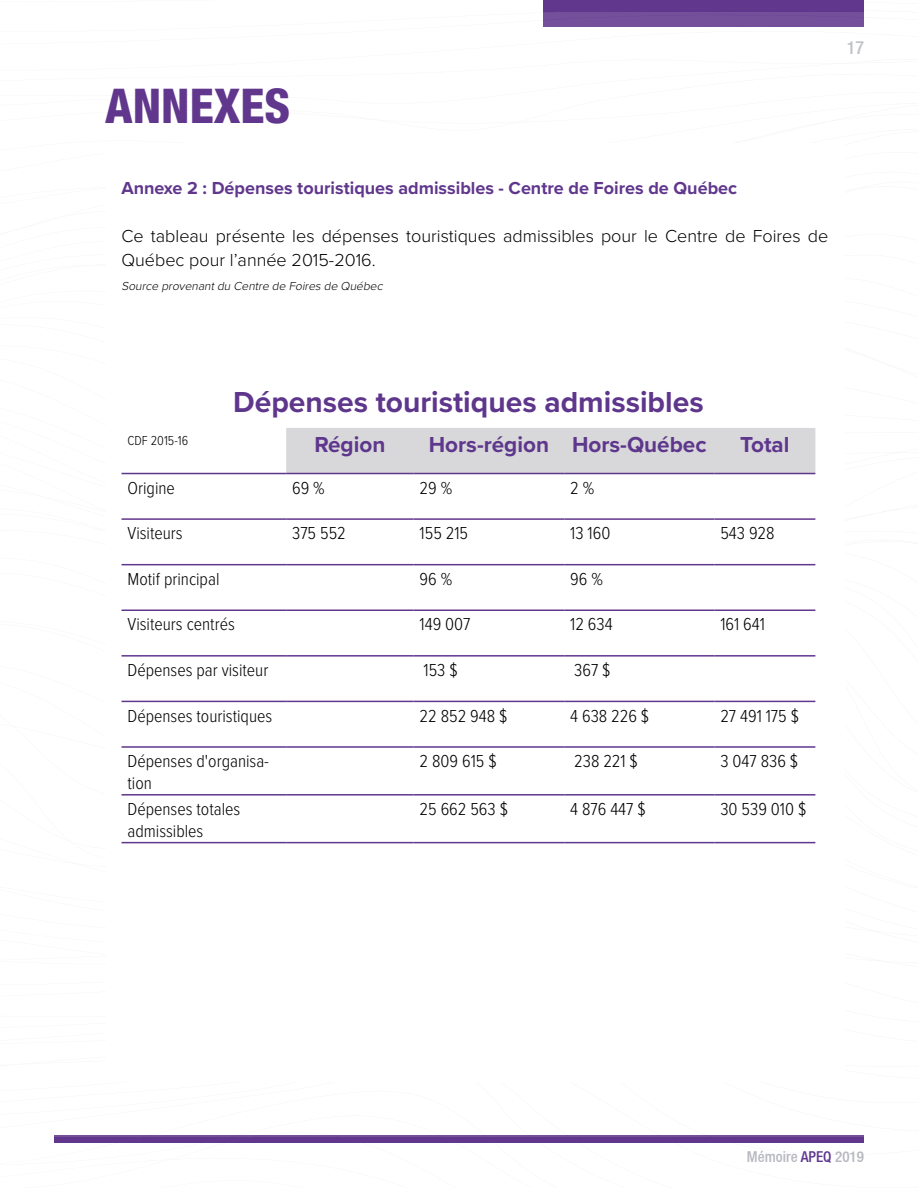
<style>
.page{position:relative;width:918px;height:1188px;background:#fff}
.page>*{position:absolute;margin:0;border:0;box-sizing:border-box;transform-origin:0 0}
.t1{font:800 condensed 48px "Helvetica Neue";color:#60378d}
.t2{font:700 30px "Proxima Nova";color:#5e378d}
.t3{font:700 22.5px "Proxima Nova";color:#5e378d}
.t4{font:300 18px/21.6px "Proxima Nova Cond";color:#000}
.t5{font:300 18px/24px "Proxima Nova";color:#000}
.t6{font:700 18px "Proxima Nova";color:#60378d}
.t7{font:500 condensed 18px "Helvetica Neue";color:#b8b9c0}
.t8{font:500 condensed 15px "Helvetica Neue";color:#b8b9c0}
.t9{font:300 13.5px "Proxima Nova Cond";color:#000}
.t10{font:italic 300 12px "Proxima Nova";color:#000}
.s1{color:#5f378d}
</style>
<div class="page">
<svg style="left:543px;top:0;width:321px;height:27px"></svg>
<svg style="left:54px;top:1135px;width:810px;height:8px"></svg>
<div style="left:286px;top:428px;width:529px;height:45px;background:#d8d8da"></div>
<hr style="left:122px;top:473px;width:164px;height:1px;background:#60378d">
<hr style="left:122px;top:518px;width:164px;height:2px;background:#60378d">
<hr style="left:286px;top:518px;width:128px;height:2px;background:#60378d">
<hr style="left:414px;top:518px;width:150px;height:2px;background:#60378d">
<hr style="left:564px;top:518px;width:150px;height:2px;background:#60378d">
<hr style="left:714px;top:518px;width:101px;height:2px;background:#60378d">
<hr style="left:122px;top:564px;width:164px;height:1px;background:#60378d">
<hr style="left:286px;top:564px;width:128px;height:1px;background:#60378d">
<hr style="left:414px;top:564px;width:150px;height:1px;background:#60378d">
<hr style="left:564px;top:564px;width:150px;height:1px;background:#60378d">
<hr style="left:714px;top:564px;width:101px;height:1px;background:#60378d">
<hr style="left:122px;top:610px;width:164px;height:1px;background:#60378d">
<hr style="left:286px;top:610px;width:128px;height:1px;background:#60378d">
<hr style="left:414px;top:610px;width:150px;height:1px;background:#60378d">
<hr style="left:564px;top:610px;width:150px;height:1px;background:#60378d">
<hr style="left:714px;top:610px;width:101px;height:1px;background:#60378d">
<hr style="left:122px;top:655px;width:164px;height:2px;background:#60378d">
<hr style="left:286px;top:655px;width:128px;height:2px;background:#60378d">
<hr style="left:414px;top:655px;width:150px;height:2px;background:#60378d">
<hr style="left:564px;top:655px;width:150px;height:2px;background:#60378d">
<hr style="left:714px;top:655px;width:101px;height:2px;background:#60378d">
<hr style="left:122px;top:701px;width:164px;height:1px;background:#60378d">
<hr style="left:286px;top:701px;width:128px;height:1px;background:#60378d">
<hr style="left:414px;top:701px;width:150px;height:1px;background:#60378d">
<hr style="left:564px;top:701px;width:150px;height:1px;background:#60378d">
<hr style="left:714px;top:701px;width:101px;height:1px;background:#60378d">
<hr style="left:122px;top:746px;width:164px;height:2px;background:#60378d">
<hr style="left:286px;top:746px;width:128px;height:2px;background:#60378d">
<hr style="left:414px;top:746px;width:150px;height:2px;background:#60378d">
<hr style="left:564px;top:746px;width:150px;height:2px;background:#60378d">
<hr style="left:714px;top:746px;width:101px;height:2px;background:#60378d">
<hr style="left:122px;top:794px;width:164px;height:2px;background:#60378d">
<hr style="left:122px;top:842px;width:164px;height:1px;background:#60378d">
<hr style="left:286px;top:794px;width:128px;height:2px;background:#60378d">
<hr style="left:414px;top:794px;width:150px;height:2px;background:#60378d">
<hr style="left:564px;top:794px;width:150px;height:2px;background:#60378d">
<hr style="left:714px;top:794px;width:101px;height:2px;background:#60378d">
<hr style="left:286px;top:842px;width:128px;height:1px;background:#60378d">
<hr style="left:414px;top:842px;width:150px;height:1px;background:#60378d">
<hr style="left:564px;top:842px;width:150px;height:1px;background:#60378d">
<hr style="left:714px;top:842px;width:101px;height:1px;background:#60378d">
<hr style="left:286px;top:473px;width:128px;height:1px;background:#60378d">
<hr style="left:414px;top:473px;width:150px;height:1px;background:#60378d">
<hr style="left:564px;top:473px;width:150px;height:1px;background:#60378d">
<hr style="left:714px;top:473px;width:101px;height:1px;background:#60378d">
<h1 class="t1" style="left:105px;top:76px;width:186px">ANNEXES</h1>
<p class="t7" style="left:847px;top:37px;width:19px">17</p>
<p class="t6" style="left:122px;top:174px;width:617px">Annexe 2 : Dépenses touristiques admissibles - Centre de Foires de Québec</p>
<p class="t5" style="left:122px;top:223px;width:708px">Ce tableau présente les dépenses touristiques admissibles pour le Centre de Foires de<br>Québec pour l’année 2015-2016.</p>
<p class="t10" style="left:122px;top:277px;width:266px">Source provenantdu Centre de Foires de Québec</p>
<h2 class="t2" style="left:233px;top:380px;width:472px">Dépenses touristiques admissibles</h2>
<p class="t9" style="left:128px;top:430px;width:62px">CDF 2015-16</p>
<p class="t3" style="left:314px;top:427px;width:73px">Région</p>
<p class="t3" style="left:429px;top:427px;width:279px">Hors-région Hors-Québec</p>
<p class="t3" style="left:740px;top:427px;width:51px">Total</p>
<p class="t4" style="left:128px;top:476px;width:49px">Origine</p>
<p class="t4" style="left:292px;top:476px;width:34px">69 %</p>
<p class="t4" style="left:420px;top:476px;width:34px">29 %</p>
<p class="t4" style="left:570px;top:476px;width:26px">2 %</p>
<p class="t4" style="left:127px;top:522px;width:57px">Visiteurs</p>
<p class="t4" style="left:292px;top:522px;width:55px">375 552</p>
<p class="t4" style="left:420px;top:522px;width:50px">155 215</p>
<p class="t4" style="left:570px;top:522px;width:42px">13 160</p>
<p class="t4" style="left:720px;top:522px;width:56px">543 928</p>
<p class="t4" style="left:128px;top:567px;width:93px">Motif principal</p>
<p class="t4" style="left:420px;top:567px;width:34px">96 %</p>
<p class="t4" style="left:570px;top:567px;width:34px">96 %</p>
<p class="t4" style="left:127px;top:613px;width:109px">Visiteurs centrés</p>
<p class="t4" style="left:420px;top:613px;width:52px">149 007</p>
<p class="t4" style="left:570px;top:613px;width:44px">12 634</p>
<p class="t4" style="left:720px;top:613px;width:46px">161 641</p>
<p class="t4" style="left:128px;top:658px;width:142px">Dépenses par visiteur</p>
<p class="t4" style="left:424px;top:658px;width:36px">153 $</p>
<p class="t4" style="left:574px;top:658px;width:38px">367 $</p>
<p class="t4" style="left:127px;top:704px;width:146px">Dépenses touristiques</p>
<p class="t4" style="left:420px;top:704px;width:89px">22 852 948 $</p>
<p class="t4" style="left:570px;top:704px;width:80px">4 638 226 $</p>
<p class="t4" style="left:720px;top:704px;width:80px">27 491 175 $</p>
<p class="t4" style="left:128px;top:749px;width:143px">Dépenses d'organisa&shy;tion</p>
<p class="t4" style="left:420px;top:749px;width:78px">2 809 615 $</p>
<p class="t4" style="left:574px;top:749px;width:65px">238 221 $</p>
<p class="t4" style="left:720px;top:749px;width:79px">3 047 836 $</p>
<p class="t4" style="left:128px;top:797px;width:114px">Dépenses totales admissibles</p>
<p class="t4" style="left:420px;top:797px;width:90px">25 662 563 $</p>
<p class="t4" style="left:570px;top:797px;width:77px">4 876 447 $</p>
<p class="t4" style="left:720px;top:797px;width:87px">30 539 010 $</p>
<p class="t8" style="left:747px;top:1148px;width:119px">Mémoire <span class="s1">APEQ</span> 2019</p>
</div>
